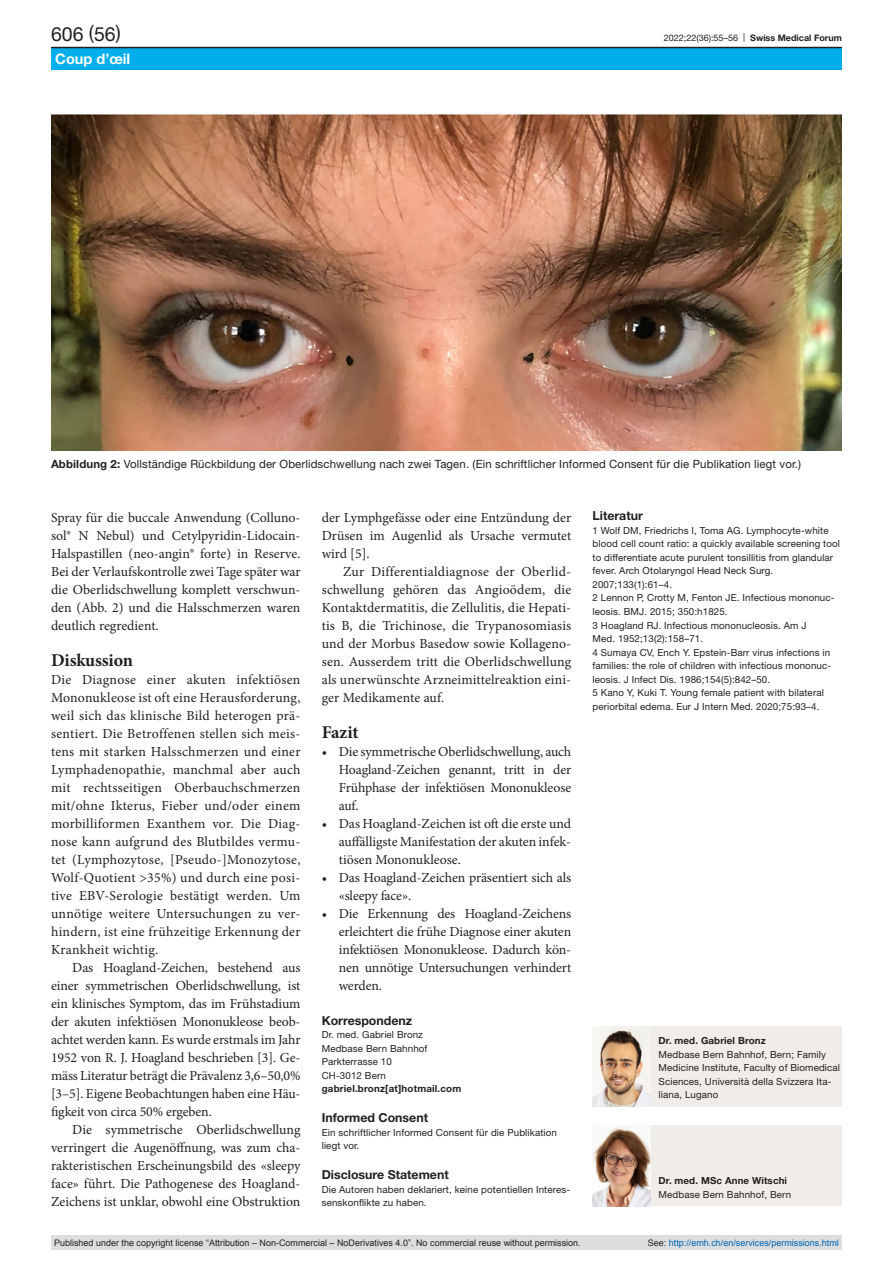
<style>
.page{position:relative;width:893px;height:1263px;background:#fff}
.page>*{position:absolute;margin:0;border:0;box-sizing:border-box;transform-origin:0 0}
.t1{font:19.5px "Helvetica Neue LT Pro";color:#231f20}
.head1{font:700 18px "Minion Pro";letter-spacing:-.01em;color:#231f20}
.t2{font:700 14.55px "Helvetica Neue LT Pro";color:#fff}
.paragraph-indent{font:13.8px/18px "Minion Pro";color:#231f20;text-align:justify}
.paragraph{font:13.8px/18px "Minion Pro";letter-spacing:-.01em;color:#231f20;text-align:justify}
.competing-interests{font:700 12.3px "Helvetica Neue LT Pro";color:#231f20}
.correspondence-head{font:700 12.3px "Helvetica Neue LT Pro";color:#231f20}
.reference-head{font:700 12.3px "Helvetica Neue LT Pro";color:#231f20}
.figure-caption{font:11.4px "Helvetica Neue LT Pro";letter-spacing:.01em;color:#231f20}
.references{font:9.75px/13.5px "Helvetica Neue LT Pro";letter-spacing:.01em;color:#231f20}
.affiliations-small{font:9.75px/13.5px "Helvetica Neue LT Pro";letter-spacing:.01em;color:#231f20}
.competing-interests-2{font:9.75px/13.5px "Helvetica Neue LT Pro";letter-spacing:.01em;color:#231f20}
.correspondence{font:9.75px "Helvetica Neue LT Pro";letter-spacing:.01em;color:#231f20}
.authors-small{font:700 9.75px "Helvetica Neue LT Pro";letter-spacing:.01em;color:#231f20}
.correspondence-e-mai{font:700 9.75px "Helvetica Neue LT Pro";letter-spacing:.02em;color:#231f20}
.t3{font:9px "Arial";color:#231f20}
.t4{font:9px "Arial";color:#0066b3}
.t5{font:9px "Helvetica Neue LT Pro";color:#231f20}
.s1{font-weight:700}
.s2{color:#231f20}
</style>
<div class="page">
<div style="left:592px;top:1026px;width:250px;height:81px;background:#f0ece7"></div>
<img style="left:592px;top:1026px;width:58px;height:81px">
<div style="left:592px;top:1125px;width:250px;height:81px;background:#f0ece7"></div>
<img style="left:592px;top:1125px;width:58px;height:81px">
<img style="left:51px;top:115px;width:791px;height:335px">
<div style="left:51px;top:47px;width:791px;height:23px;background:#00aeeb"></div>
<hr style="left:51px;top:47px;width:791px;height:1px;background:#231f20">
<div style="left:51px;top:1235px;width:791px;height:15px;background:#dcdddf"></div>
<h1 class="t1" style="left:51px;top:22px;width:71px">606 (56)</h1>
<p class="t5" style="left:664px;top:32px;width:180px">2022;22(36):55–56 | <span class="s1">Swiss Medical Forum</span></p>
<p class="t2" style="left:55px;top:49px;width:77px">Coup d’œil</p>
<p class="figure-caption" style="left:51px;top:457px;width:752px"><span class="s1">Abbildung 2:</span> Vollständige Rückbildung der Oberlidschwellung nach zwei Tagen. (Ein schriftlicher Informed Consent für die Publikation liegt vor.)</p>
<p class="paragraph-indent" style="left:51px;top:509px;width:251px">Spray für die buccale Anwendung (Colluno&shy;sol® N Nebul) und Cetylpyridin-Lidocain-Halspastillen (neo-angin® forte) in Reserve.<br>Bei der Verlaufskontrolle zwei Tage später war die Oberlidschwellung komplett verschwun&shy;den (Abb. 2) und die Halsschmerzen waren deutlich regredient.</p>
<p class="head1" style="left:51px;top:648px;width:84px">Diskussion</p>
<p class="paragraph" style="left:51px;top:671px;width:251px">Die Diagnose einer akuten infektiösen Mononukleose ist oft eine Herausforderung, weil sich das klinische Bild heterogen prä&shy;sentiert. Die Betroffenen stellen sich meis&shy;tens mit starken Halsschmerzen und einer Lymphadenopathie, manchmal aber auch mit rechtsseitigen Oberbauchschmerzen mit/ohne Ikterus, Fieber und/oder einem morbilliformen Exanthem vor. Die Diag&shy;nose kann aufgrund des Blutbildes vermu&shy;tet (Lymphozytose, [Pseudo-]Monozytose, Wolf-Quotient &gt;35%) und durch eine posi&shy;tive EBV-Serologie bestätigt werden. Um unnötige weitere Untersuchungen zu ver&shy;hindern, ist eine frühzeitige Erkennung der Krankheit wichtig.</p>
<p class="paragraph-indent" style="left:51px;top:959px;width:251px;text-indent:21px">Das Hoagland-Zeichen, bestehend aus einer symmetrischen Oberlidschwellung, ist ein klinisches Symptom, das im Frühstadium der akuten infektiösen Mononukleose beob&shy;achtet werden kann. Es wurde erstmals im Jahr 1952 von R. J. Hoagland beschrieben [3]. Ge&shy;mäss Literatur beträgt die Prävalenz 3,6–50,0% [3–5]. Eigene Beobachtungen haben eine Häu&shy;figkeit von circa 50% ergeben.</p>
<p class="paragraph-indent" style="left:51px;top:1121px;width:251px;text-indent:21px">Die symmetrische Oberlidschwellung verringert die Augenöffnung, was zum cha&shy;rakteristischen Erscheinungsbild des «sleepy face» führt. Die Pathogenese des Hoagland-Zeichens ist unklar, obwohl eine Obstruktion</p>
<p class="paragraph-indent" style="left:322px;top:509px;width:251px">der Lymphgefässe oder eine Entzündung der Drüsen im Augenlid als Ursache vermutet wird [5].</p>
<p class="paragraph-indent" style="left:322px;top:563px;width:251px;text-indent:21px">Zur Differentialdiagnose der Oberlid&shy;schwellung gehören das Angioödem, die Kontaktdermatitis, die Zellulitis, die Hepati&shy;tis B, die Trichinose, die Trypanosomiasis und der Morbus Basedow sowie Kollageno&shy;sen. Ausserdem tritt die Oberlidschwellung als unerwünschte Arzneimittelreaktion eini&shy;ger Medikamente auf.</p>
<p class="head1" style="left:322px;top:720px;width:38px">Fazit</p>
<p class="paragraph" style="left:339px;top:743px;width:234px;text-indent:-17px">• Die symmetrische Oberlidschwellung, auch Hoagland-Zeichen genannt, tritt in der Frühphase der infektiösen Mononukleose auf.</p>
<p class="paragraph" style="left:339px;top:815px;width:234px;text-indent:-17px">• Das Hoagland-Zeichen ist oft die erste und auffälligste Manifestation der akuten infek&shy;tiösen Mononukleose.</p>
<p class="paragraph" style="left:339px;top:869px;width:234px;text-indent:-17px">• Das Hoagland-Zeichen präsentiert sich als «sleepy face».</p>
<p class="paragraph" style="left:339px;top:905px;width:234px;text-indent:-17px">• Die Erkennung des Hoagland-Zeichens erleichtert die frühe Diagnose einer akuten infektiösen Mononukleose. Dadurch kön&shy;nen unnötige Untersuchungen verhindert werden.</p>
<p class="correspondence-head" style="left:322px;top:1012px;width:92px">Korrespondenz</p>
<p class="correspondence" style="left:322px;top:1029px;width:103px">Dr. med. Gabriel Bronz</p>
<p class="correspondence" style="left:322px;top:1042px;width:107px">Medbase Bern Bahnhof</p>
<p class="correspondence" style="left:322px;top:1056px;width:72px">Parkterrasse 10</p>
<p class="correspondence" style="left:322px;top:1069px;width:66px">CH-3012 Bern</p>
<p class="correspondence-e-mai" style="left:322px;top:1082px;width:141px">gabriel.bronz[at]hotmail.com</p>
<p class="competing-interests" style="left:322px;top:1110px;width:108px">Informed Consent</p>
<p class="competing-interests-2" style="left:322px;top:1125px;width:237px">Ein schriftlicher Informed Consent für die Publikation liegt vor.</p>
<p class="competing-interests" style="left:322px;top:1167px;width:128px">Disclosure Statement</p>
<p class="competing-interests-2" style="left:322px;top:1182px;width:250px">Die Autoren haben deklariert, keine potentiellen Interes&shy;senskonflikte zu haben.</p>
<p class="reference-head" style="left:592px;top:508px;width:52px">Literatur</p>
<p class="references" style="left:592px;top:523px;width:249px">1 Wolf DM, Friedrichs I, Toma AG. Lymphocyte-white blood cell count ratio: a quickly available screening tool to differentiate acute purulent tonsillitis from glandular fever. Arch Otolaryngol Head Neck Surg.<br>2007;133(1):61–4.</p>
<p class="references" style="left:592px;top:591px;width:244px">2 Lennon P, Crotty M, Fenton JE. Infectious mononuc&shy;leosis. BMJ. 2015; 350:h1825.</p>
<p class="references" style="left:592px;top:618px;width:216px">3 Hoagland RJ. Infectious mononucleosis. Am J<br>Med. 1952;13(2):158–71.</p>
<p class="references" style="left:592px;top:645px;width:240px;text-align:justify">4 Sumaya CV, Ench Y. Epstein-Barr virus infections in families: the role of children with infectious mononuc&shy;leosis. J Infect Dis. 1986;154(5):842–50.</p>
<p class="references" style="left:592px;top:685px;width:233px">5 Kano Y, Kuki T. Young female patient with bilateral periorbital edema. Eur J Intern Med. 2020;75:93–4.</p>
<p class="authors-small" style="left:659px;top:1035px;width:109px">Dr. med. Gabriel Bronz</p>
<p class="affiliations-small" style="left:659px;top:1047px;width:183px">Medbase Bern Bahnhof, Bern; Family Medicine Institute, Faculty of Biomedical Sciences, Università della Svizzera Ita&shy;liana, Lugano</p>
<p class="authors-small" style="left:659px;top:1174px;width:130px">Dr. med. MSc Anne Witschi</p>
<p class="affiliations-small" style="left:659px;top:1187px;width:134px">Medbase Bern Bahnhof, Bern</p>
<p class="t3" style="left:54px;top:1237px;width:528px">Published under the copyright license “Attribution – Non-Commercial – NoDerivatives 4.0”. No commercial reuse without permission.</p>
<p class="t4" style="left:648px;top:1237px;width:193px"><span class="s2">See:</span> http://emh.ch/en/services/permissions.html</p>
</div>
